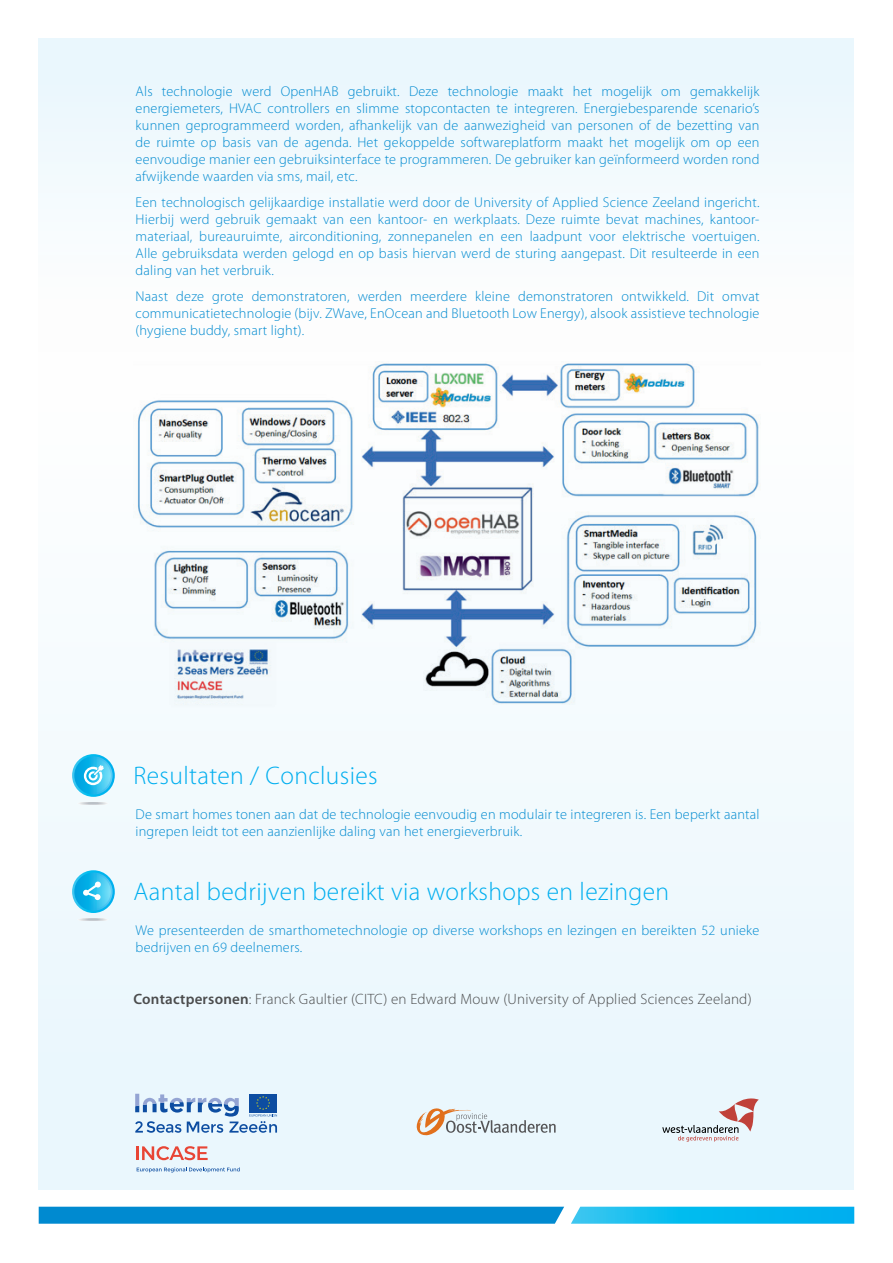
<style>
.page{position:relative;width:893px;height:1263px;background:#fff}
.page>*{position:absolute;margin:0;border:0;box-sizing:border-box;transform-origin:0 0}
.t1{font:300 25.5px "Myriad Pro";letter-spacing:.015em;color:#00aeef}
.t2{font:300 15px "Myriad Pro";letter-spacing:.015em;color:#4b4c4d}
.t3{font:300 14.25px/17.1px "Myriad Pro";letter-spacing:.015em;color:#008ad0;text-align:justify}
.s1{font-weight:600}
</style>
<div class="page">
<div style="left:39px;top:255px;width:815px;height:934px;background:#eaf7fd"></div>
<div style="left:39px;top:1207px;width:525px;height:17px;background:#008ad0"></div>
<svg style="left:571px;top:1207px;width:283px;height:17px;background:#13bbef"></svg>
<div style="left:39px;top:38px;width:815px;height:313px;background:#f4fbfd"></div>
<svg style="left:417px;top:1108px;width:139px;height:27px"></svg>
<svg style="left:662px;top:1098px;width:97px;height:44px"></svg>
<svg style="left:135px;top:1094px;width:142px;height:39px"></svg>
<hr style="left:136px;top:1146px;width:3px;height:14px;background:#e84535">
<svg style="left:142px;top:1146px;width:66px;height:14px"></svg>
<svg style="left:137px;top:1167px;width:103px;height:5px"></svg>
<hr style="left:77px;top:802px;width:31px;height:3px;background:#fff;border-radius:50%">
<hr style="left:78px;top:802px;width:30px;height:3px;background:#f8f8f9;border-radius:50%">
<hr style="left:79px;top:802px;width:28px;height:3px;background:#eef1f2;border-radius:50%">
<hr style="left:80px;top:802px;width:26px;height:3px;background:#eaebed;border-radius:50%">
<hr style="left:80px;top:802px;width:26px;height:2px;background:#e9ebed;border-radius:50%">
<hr style="left:82px;top:802px;width:22px;height:2px;background:#dadde0;border-radius:50%">
<svg style="left:84px;top:802px;width:18px;height:2px"></svg>
<svg style="left:72px;top:754px;width:43px;height:43px"></svg>
<svg style="left:74px;top:756px;width:39px;height:39px"></svg>
<svg style="left:76px;top:758px;width:35px;height:35px"></svg>
<svg style="left:84px;top:765px;width:20px;height:20px"></svg>
<hr style="left:77px;top:918px;width:31px;height:3px;background:#fff;border-radius:50%">
<hr style="left:78px;top:918px;width:30px;height:3px;background:#f8f8f9;border-radius:50%">
<hr style="left:79px;top:918px;width:28px;height:3px;background:#eef1f2;border-radius:50%">
<hr style="left:80px;top:918px;width:26px;height:3px;background:#e9ebed;border-radius:50%">
<hr style="left:81px;top:918px;width:24px;height:3px;background:#e2e4e6;border-radius:50%">
<hr style="left:82px;top:918px;width:22px;height:2px;background:#dadde0;border-radius:50%">
<svg style="left:84px;top:919px;width:18px;height:1px"></svg>
<svg style="left:72px;top:870px;width:43px;height:43px"></svg>
<svg style="left:74px;top:872px;width:39px;height:39px"></svg>
<svg style="left:76px;top:874px;width:35px;height:35px"></svg>
<svg style="left:83px;top:881px;width:18px;height:19px"></svg>
<img style="left:134px;top:362px;width:627px;height:348px">
<p class="t3" style="left:136px;top:82px;width:625px">Als technologie werd OpenHAB gebruikt. Deze technologie maakt het mogelijk om gemakkelijk energiemeters, HVAC controllers en slimme stopcontacten te integreren. Energiebesparende scenario’s kunnen geprogrammeerd worden, afhankelijk van de aanwezigheid van personen of de bezetting van de ruimte op basis van de agenda. Het gekoppelde softwareplatform maakt het mogelijk om op een eenvoudige manier een gebruiksinterface te programmeren. De gebruiker kan geïnformeerd worden rond afwijkende waarden via sms, mail, etc.</p>
<p class="t3" style="left:136px;top:194px;width:625px">Een technologisch gelijkaardige installatie werd door de University of Applied Science Zeeland ingericht.<br>Hierbij werd gebruik gemaakt van een kantoor- en werkplaats. Deze ruimte bevat machines, kantoor&shy;materiaal, bureauruimte, airconditioning, zonnepanelen en een laadpunt voor elektrische voertuigen.<br>Alle gebruiksdata werden gelogd en op basis hiervan werd de sturing aangepast. Dit resulteerde in een daling van het verbruik.</p>
<p class="t3" style="left:136px;top:288px;width:625px">Naast deze grote demonstratoren, werden meerdere kleine demonstratoren ontwikkeld. Dit omvat communicatietechnologie (bijv. ZWave, EnOcean and Bluetooth Low Energy), alsook assistieve technologie (hygiene buddy, smart light).</p>
<h1 class="t1" style="left:133px;top:762px;width:246px">Resultaten / Conclusies</h1>
<p class="t3" style="left:136px;top:805px;width:625px">De smart homes tonen aan dat de technologie eenvoudig en modulair te integreren is. Een beperkt aantal ingrepen leidt tot een aanzienlijke daling van het energieverbruik.</p>
<h1 class="t1" style="left:133px;top:878px;width:537px">Aantal bedrijven bereikt via workshops en lezingen</h1>
<p class="t3" style="left:136px;top:921px;width:625px">We presenteerden de smarthometechnologie op diverse workshops en lezingen en bereikten 52 unieke bedrijven en 69 deelnemers.</p>
<p class="t2" style="left:133px;top:990px;width:620px"><span class="s1">Contactpersonen</span>: Franck Gaultier (CITC) en Edward Mouw (University of Applied Sciences Zeeland)</p>
</div>
